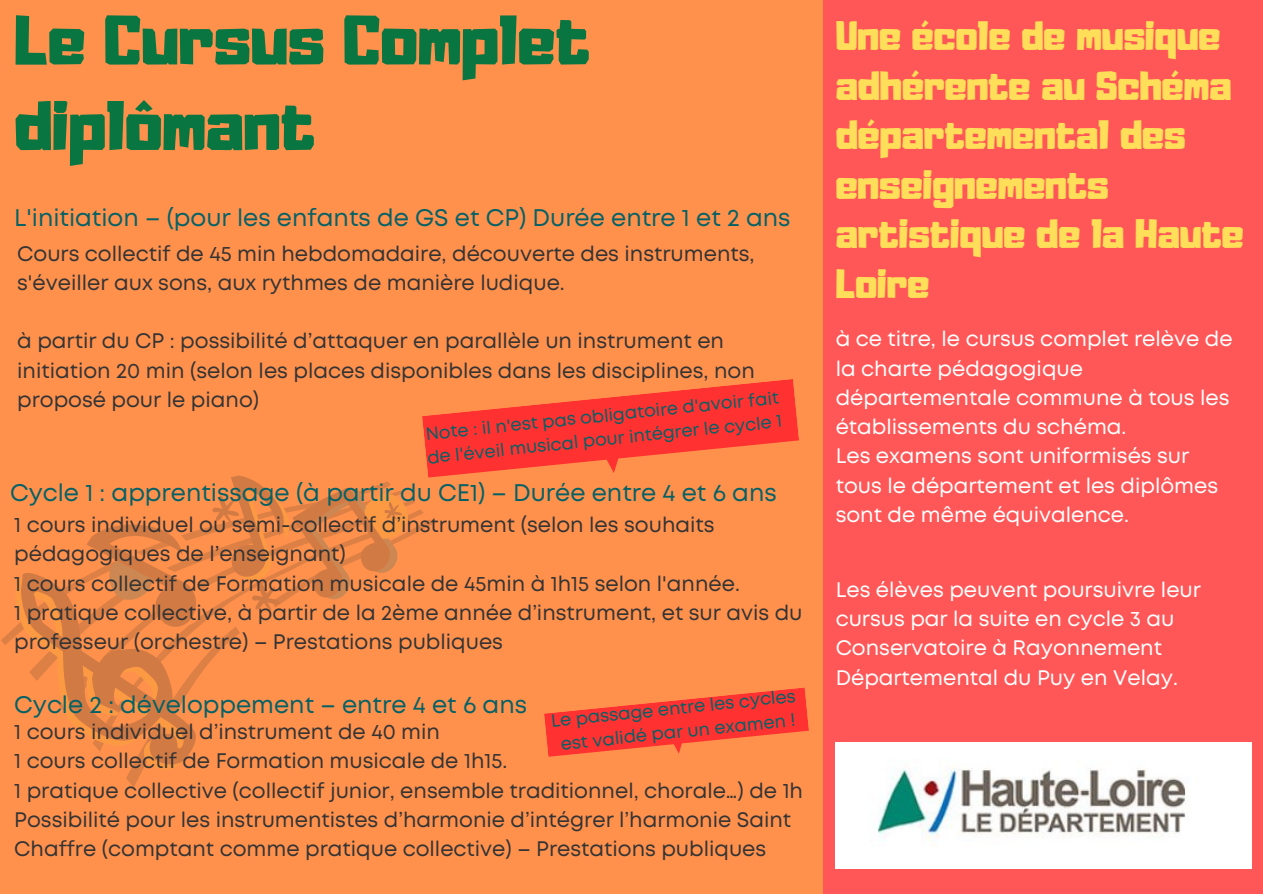
<style>
.page{position:relative;width:1263px;height:894px;background:#fff}
.page>*{position:absolute;margin:0;border:0;box-sizing:border-box;transform-origin:0 0}
.t1{font:61.5px/85.5px "Adumu";color:#097642}
.t2{font:36px/49.5px "Adumu";color:#ffde59}
.t3{font:24px "Mont";color:#066166}
.t4{font:21px/29.2px "Mont";color:#343434}
.t5{font:21px/29.2px "Mont";color:#fff}
.t6{font:17.7px/23.5px "Mont";color:#066166}
</style>
<div class="page">
<div style="left:0;top:0;width:1263px;height:893px;background:#ff914d"></div>
<div style="left:823px;top:0;width:440px;height:893px;background:#ff5757"></div>
<svg style="left:1px;top:379px;width:808px;height:406px"></svg>
<img style="left:835px;top:742px;width:416px;height:125px">
<p class="t1" style="left:14px;top:3px;width:577px">Le Cursus Complet diplômant</p>
<p class="t2" style="left:836px;top:15px;width:409px">Une école de musique adhérente au Schéma départemental des enseignements artistique de la Haute<br>Loire</p>
<p class="t5" style="left:836px;top:326px;width:398px">à ce titre, le cursus complet relève de la charte pédagogique départementale commune à tous les établissements du schéma.</p>
<p class="t5" style="left:836px;top:443px;width:384px">Les examens sont uniformisés sur tous le département et les diplômes sont de même équivalence.</p>
<p class="t3" style="left:14px;top:209px;width:778px">L'initiation – (pour les enfants de GS et CP) Durée entre 1 et 2 ans</p>
<p class="t4" style="left:17px;top:240px;width:739px">Cours collectif de 45 min hebdomadaire, découverte des instruments, s'éveiller aux sons, aux rythmes de manière ludique.</p>
<p class="t4" style="left:17px;top:328px;width:739px">à partir du CP : possibilité d’attaquer en parallèle un instrument en initiation 20 min (selon les places disponibles dans les disciplines, non proposé pour le piano)</p>
<p class="t6" style="left:424px;top:423px;width:358px;rotate:-6deg">Note : il n'est pas obligatoire d'avoir fait de l'éveil musical pour intégrer le cycle 1</p>
<p class="t3" style="left:10px;top:483px;width:768px">Cycle 1 : apprentissage (à partir du CE1) – Durée entre 4 et 6 ans</p>
<p class="t4" style="left:14px;top:511px;width:702px">1 cours individuel ou semi-collectif d’instrument (selon les souhaits pédagogiques de l’enseignant)</p>
<p class="t4" style="left:14px;top:570px;width:727px">1 cours collectif de Formation musicale de 45min à 1h15 selon l'année.</p>
<p class="t4" style="left:14px;top:599px;width:790px">1 pratique collective, à partir de la 2ème année d’instrument, et sur avis du professeur (orchestre) – Prestations publiques</p>
<p class="t5" style="left:836px;top:576px;width:367px">Les élèves peuvent poursuivre leur cursus par la suite en cycle 3 au<br>Conservatoire à Rayonnement<br>Départemental du Puy en Velay.</p>
<p class="t6" style="left:550px;top:710px;width:247px;rotate:-6deg">Le passage entre les cycles</p>
<p class="t3" style="left:14px;top:695px;width:514px">Cycle 2 : développement – entre 4 et 6 ans</p>
<p class="t6" style="left:560px;top:733px;width:237px;rotate:-6deg">est validé par un examen !</p>
<p class="t4" style="left:14px;top:718px;width:427px">1 cours individuel d’instrument de 40 min</p>
<p class="t4" style="left:14px;top:747px;width:494px">1 cours collectif de Formation musicale de 1h15.</p>
<p class="t4" style="left:14px;top:777px;width:790px">1 pratique collective (collectif junior, ensemble traditionnel, chorale…) de 1h</p>
<p class="t4" style="left:14px;top:806px;width:778px">Possibilité pour les instrumentistes d’harmonie d’intégrer l’harmonie Saint<br>Chaffre (comptant comme pratique collective) – Prestations publiques</p>
</div>
